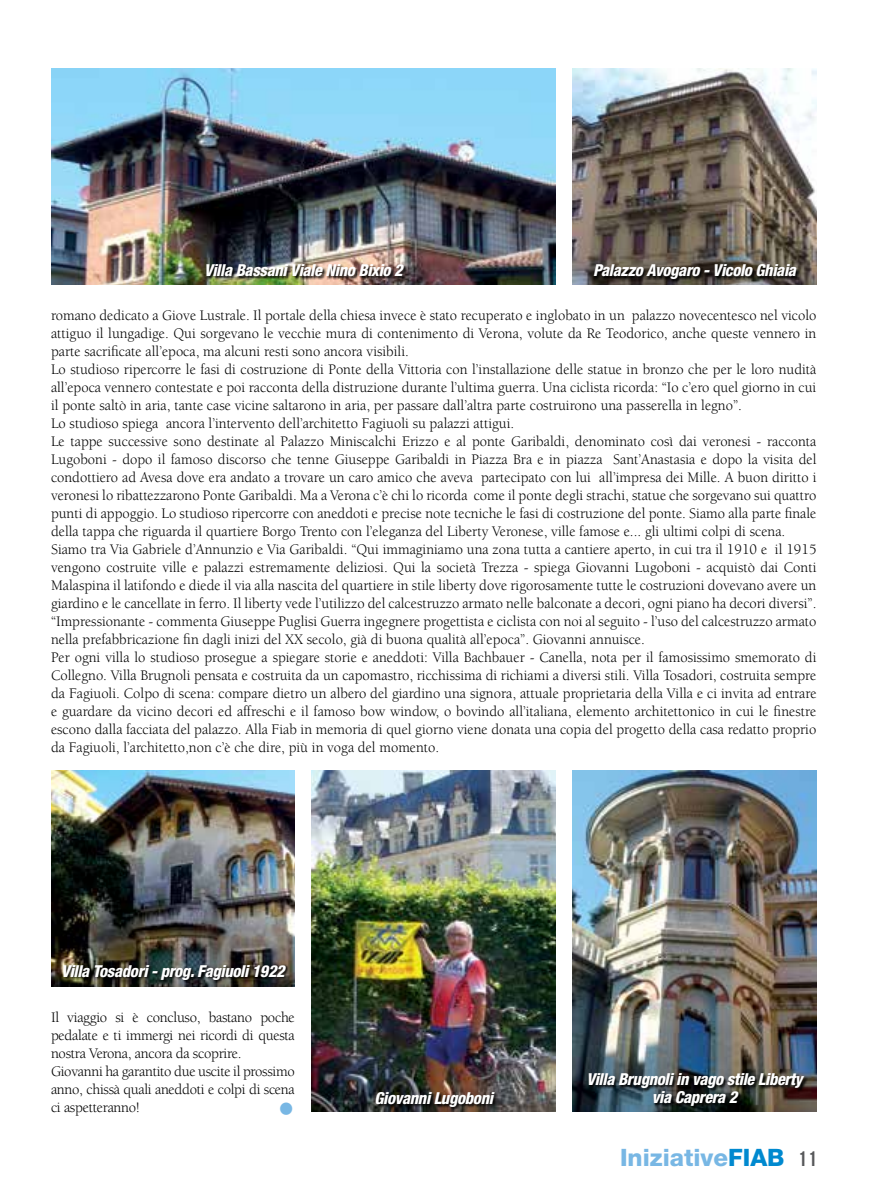
<style>
.page{position:relative;width:893px;height:1191px;background:#fff}
.page>*{position:absolute;margin:0;border:0;box-sizing:border-box;transform-origin:0 0}
.t1{font:300 34.5px "Helvetica Neue LT Std";color:#78b7e4}
.t2{font:800 24px "Helvetica Neue LT Std";color:#78b7e4}
.t3{font:21px "Bebas Neue";color:#58595b}
.t4{font:italic 800 condensed 16.5px "Helvetica Neue LT Std";letter-spacing:-.02em;color:#fff}
.t5{font:15px/18px "Berkeley Std";color:#000}
.t6{font:15px/18px "Berkeley Std";letter-spacing:-.02em;color:#000}
.s1{color:#0089cf}
</style>
<div class="page">
<img style="left:573px;top:69px;width:243px;height:215px">
<img style="left:312px;top:771px;width:244px;height:340px">
<img style="left:573px;top:771px;width:243px;height:340px">
<img style="left:51px;top:68px;width:505px;height:216px">
<img style="left:51px;top:770px;width:244px;height:216px">
<img style="left:206px;top:265px;width:201px;height:15px">
<img style="left:63px;top:964px;width:226px;height:19px">
<img style="left:588px;top:1073px;width:220px;height:36px">
<svg style="left:376px;top:1091px;width:122px;height:19px;background:#2f2823"></svg>
<svg style="left:593px;top:264px;width:207px;height:19px;background:#342e27"></svg>
<p class="t4" style="left:204px;top:260px;width:200px">Villa Bassani Viale Nino Bixio 2</p>
<p class="t4" style="left:593px;top:260px;width:204px">Palazzo Avogaro - Vicolo Ghiaia</p>
<p class="t5" style="left:51px;top:307px;width:767px">romano dedicato a Giove Lustrale. Il portale della chiesa invece è stato recuperato e inglobato in un palazzo novecentesco nel vicolo attiguo il lungadige. Qui sorgevano le vecchie mura di contenimento di Verona, volute da Re Teodorico, anche queste vennero in parte sacrificate all’epoca, ma alcuni resti sono ancora visibili.<br>Lo studioso ripercorre le fasi di costruzione di Ponte della Vittoria con l’installazione delle statue in bronzo che per le loro nudità all’epoca vennero contestate e poi racconta della distruzione durante l’ultima guerra. Una ciclista ricorda: “Io c’ero quel giorno in cui il ponte saltò in aria, tante case vicine saltarono in aria, per passare dall’altra parte costruirono una passerella in legno”.<br>Lo studioso spiega ancora l’intervento dell’architetto Fagiuoli su palazzi attigui.<br>Le tappe successive sono destinate al Palazzo Miniscalchi Erizzo e al ponte Garibaldi, denominato così dai veronesi - racconta Lugoboni - dopo il famoso discorso che tenne Giuseppe Garibaldi in Piazza Bra e in piazza Sant’Anastasia e dopo la visita del condottiero ad Avesa dove era andato a trovare un caro amico che aveva partecipato con lui all’impresa dei Mille. A buon diritto i veronesi lo ribattezzarono Ponte Garibaldi. Ma a Verona c’è chi lo ricorda come il ponte degli strachi, statue che sorgevano sui quattro punti di appoggio. Lo studioso ripercorre con aneddoti e precise note tecniche le fasi di costruzione del ponte. Siamo alla parte finale della tappa che riguarda il quartiere Borgo Trento con l’eleganza del Liberty Veronese, ville famose e... gli ultimi colpi di scena.<br>Siamo tra Via Gabriele d’Annunzio e Via Garibaldi. “Qui immaginiamo una zona tutta a cantiere aperto, in cui tra il 1910 e il 1915 vengono costruite ville e palazzi estremamente deliziosi. Qui la società Trezza - spiega Giovanni Lugoboni - acquistò dai Conti Malaspina il latifondo e diede il via alla nascita del quartiere in stile liberty dove rigorosamente tutte le costruzioni dovevano avere un giardino e le cancellate in ferro. Il liberty vede l’utilizzo del calcestruzzo armato nelle balconate a decori, ogni piano ha decori diversi”. “Impressionante - commenta Giuseppe Puglisi Guerra ingegnere progettista e ciclista con noi al seguito - l’uso del calcestruzzo armato nella prefabbricazione fin dagli inizi del XX secolo, già di buona qualità all’epoca”. Giovanni annuisce.<br>Per ogni villa lo studioso prosegue a spiegare storie e aneddoti: Villa Bachbauer - Canella, nota per il famosissimo smemorato di Collegno. Villa Brugnoli pensata e costruita da un capomastro, ricchissima di richiami a diversi stili. Villa Tosadori, costruita sempre da Fagiuoli. Colpo di scena: compare dietro un albero del giardino una signora, attuale proprietaria della Villa e ci invita ad entrare e guardare da vicino decori ed affreschi e il famoso bow window, o bovindo all’italiana, elemento architettonico in cui le finestre escono dalla facciata del palazzo. Alla Fiab in memoria di quel giorno viene donata una copia del progetto della casa redatto proprio da Fagiuoli, l’architetto,non c’è che dire, più in voga del momento.</p>
<p class="t4" style="left:61px;top:960px;width:225px">Villa Tosadori - prog. Fagiuoli 1922</p>
<p class="t6" style="left:51px;top:1009px;width:245px">Il viaggio si è concluso, bastano poche pedalate e ti immergi nei ricordi di questa nostra Verona, ancora da scoprire.<br>Giovanni ha garantito due uscite il prossimo anno, chissà quali aneddoti e colpi di scena ci aspetteranno!</p>
<h1 class="t1" style="left:278px;top:1088px;width:18px">•</h1>
<p class="t4" style="left:586px;top:1069px;width:218px">Villa Brugnoli in vago stile Liberty</p>
<p class="t4" style="left:375px;top:1088px;width:120px">Giovanni Lugoboni</p>
<p class="t4" style="left:652px;top:1087px;width:87px">via Caprera 2</p>
<h2 class="t2" style="left:620px;top:1143px;width:148px">Iniziative<span class="s1">FIAB</span></h2>
<h3 class="t3" style="left:798px;top:1147px;width:20px">11</h3>
</div>
